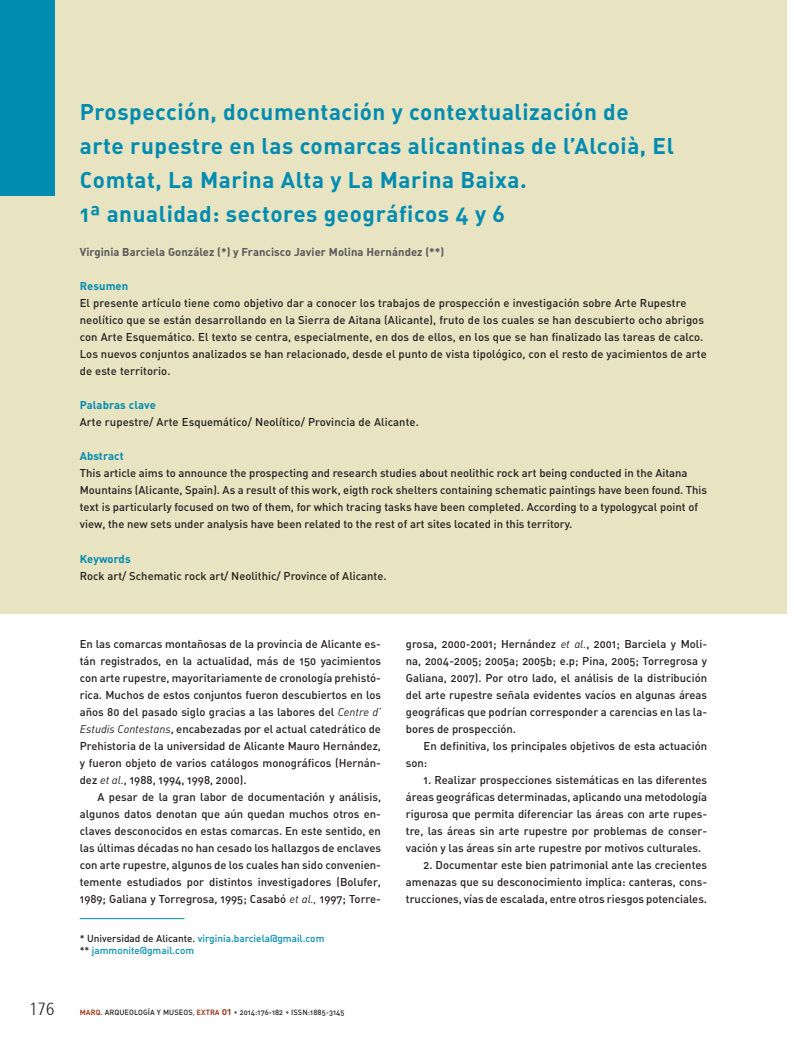
<style>
.page{position:relative;width:794px;height:1042px;background:#fff}
.page>*{position:absolute;margin:0;border:0;box-sizing:border-box;transform-origin:0 0}
.t1{font:22.5px/34px "DIN Bold Alternate";letter-spacing:.025em;color:#008bb0}
.t2{font:300 condensed 17.5px "Frutiger 47";color:#231f20}
.t3{font:11.25px/17px "DIN Medium Alternate";color:#231f20;text-align:justify}
.t4{font:11.25px "DIN Bold Alternate";letter-spacing:.005em;color:#57585a}
.t5{font:11.25px "DIN Bold Alternate";letter-spacing:.005em;color:#008bb0}
.t6{font:10px/12.5px "DIN Medium Alternate";color:#008bb0}
.t7{font:7.5px "DIN Medium Alternate";letter-spacing:.005em;color:#231f20}
.s1{font-family:"DIN Regular Italic Alt"}
.s2{color:#231f20}
.s3{font-family:"DIN Bold Alternate";color:#9f4225}
.s4{color:#57585a}
.s5{font-family:"DIN Bold Alternate";font-size:10px;color:#9f4225}
</style>
<div class="page">
<div style="left:0;top:0;width:787px;height:613px;background:#e8e4c2"></div>
<div style="left:0;top:0;width:55px;height:196px;background:#008bb0"></div>
<hr style="left:80px;top:918px;width:104px;height:1px;background:#008bb0">
<h1 class="t1" style="left:80px;top:94px;width:596px">Prospección, documentación y contextualización de arte rupestre en las comarcas alicantinas de l’Alcoià, El Comtat, La Marina Alta y La Marina Baixa.<br>1ª anualidad: sectores geográficos 4 y 6</h1>
<p class="t4" style="left:80px;top:245px;width:366px">Virginia Barciela González (*) y Francisco Javier Molina Hernández (**)</p>
<p class="t5" style="left:80px;top:279px;width:50px">Resumen</p>
<p class="t3" style="left:80px;top:294px;width:628px;text-align:left">El presente artículo tiene como objetivo dar a conocer los trabajos de prospección e investigación sobre Arte Rupestre neolítico que se están desarrollando en la Sierra de Aitana (Alicante), fruto de los cuales se han descubierto ocho abrigos con Arte Esquemático. El texto se centra, especialmente, en dos de ellos, en los que se han finalizado las tareas de calco.<br>Los nuevos conjuntos analizados se han relacionado, desde el punto de vista tipológico, con el resto de yacimientos de arte de este territorio.</p>
<p class="t5" style="left:80px;top:398px;width:78px">Palabras clave</p>
<p class="t3" style="left:80px;top:413px;width:341px">Arte rupestre/ Arte Esquemático/ Neolítico/ Provincia de Alicante.</p>
<p class="t5" style="left:80px;top:449px;width:45px">Abstract</p>
<p class="t3" style="left:80px;top:464px;width:629px;text-align:left">This article aims to announce the prospecting and research studies about neolithic rock art being conducted in the Aitana Mountains (Alicante, Spain). As a result of this work, eigth rock shelters containing schematic paintings have been found. This text is particularly focused on two of them, for which tracing tasks have been completed. According to a typologycal point of view, the new sets under analysis have been related to the rest of art sites located in this territory.</p>
<p class="t5" style="left:80px;top:551px;width:52px">Keywords</p>
<p class="t3" style="left:80px;top:566px;width:308px">Rock art/ Schematic rock art/ Neolithic/ Province of Alicante.</p>
<p class="t3" style="left:80px;top:634px;width:303px">En las comarcas montañosas de la provincia de Alicante es&shy;tán registrados, en la actualidad, más de 150 yacimientos con arte rupestre, mayoritariamente de cronología prehistó&shy;rica. Muchos de estos conjuntos fueron descubiertos en los años 80 del pasado siglo gracias a las labores del <span class="s1">Centre d’ Estudis Contestans</span>, encabezadas por el actual catedrático de Prehistoria de la universidad de Alicante Mauro Hernández, y fueron objeto de varios catálogos monográficos (Hernán&shy;dez <span class="s1">et al.</span>, 1988, 1994, 1998, 2000).</p>
<p class="t3" style="left:80px;top:788px;width:303px;text-indent:18px">A pesar de la gran labor de documentación y análisis, algunos datos denotan que aún quedan muchos otros en&shy;claves desconocidos en estas comarcas. En este sentido, en las últimas décadas no han cesado los hallazgos de enclaves con arte rupestre, algunos de los cuales han sido convenien&shy;temente estudiados por distintos investigadores (Bolufer, 1989; Galiana y Torregrosa, 1995; Casabó <span class="s1">et al.,</span> 1997; Torre-</p>
<p class="t6" style="left:80px;top:931px;width:246px"><span class="s2">* Universidad de Alicante.</span> virginia.barciela@gmail.com <span class="s2">**</span> jammonite@gmail.com</p>
<h2 class="t2" style="left:29px;top:999px;width:27px">176</h2>
<p class="t7" style="left:80px;top:1007px;width:266px"><span class="s3">MARQ.</span> ARQUEOLOGÍA Y MUSEOS<span class="s4">,</span> <span class="s3">EXTRA</span> <span class="s5">01</span> <span class="s4">•</span> 2014:176-182 <span class="s4">•</span> ISSN:1885-3145</p>
<p class="t3" style="left:406px;top:634px;width:303px">grosa, 2000-2001; Hernández <span class="s1">et al.</span>, 2001; Barciela y Moli&shy;na, 2004-2005; 2005a; 2005b; e.p; Pina, 2005; Torregrosa y Galiana, 2007). Por otro lado, el análisis de la distribución del arte rupestre señala evidentes vacíos en algunas áreas geográficas que podrían corresponder a carencias en las la&shy;bores de prospección.</p>
<p class="t3" style="left:406px;top:737px;width:303px;text-indent:18px">En definitiva, los principales objetivos de esta actuación son:</p>
<p class="t3" style="left:406px;top:771px;width:303px;text-indent:18px">1. Realizar prospecciones sistemáticas en las diferentes áreas geográficas determinadas, aplicando una metodología rigurosa que permita diferenciar las áreas con arte rupes&shy;tre, las áreas sin arte rupestre por problemas de conser&shy;vación y las áreas sin arte rupestre por motivos culturales.</p>
<p class="t3" style="left:406px;top:856px;width:303px;text-indent:18px">2. Documentar este bien patrimonial ante las crecientes amenazas que su desconocimiento implica: canteras, cons&shy;trucciones, vías de escalada, entre otros riesgos potenciales.</p>
</div>
